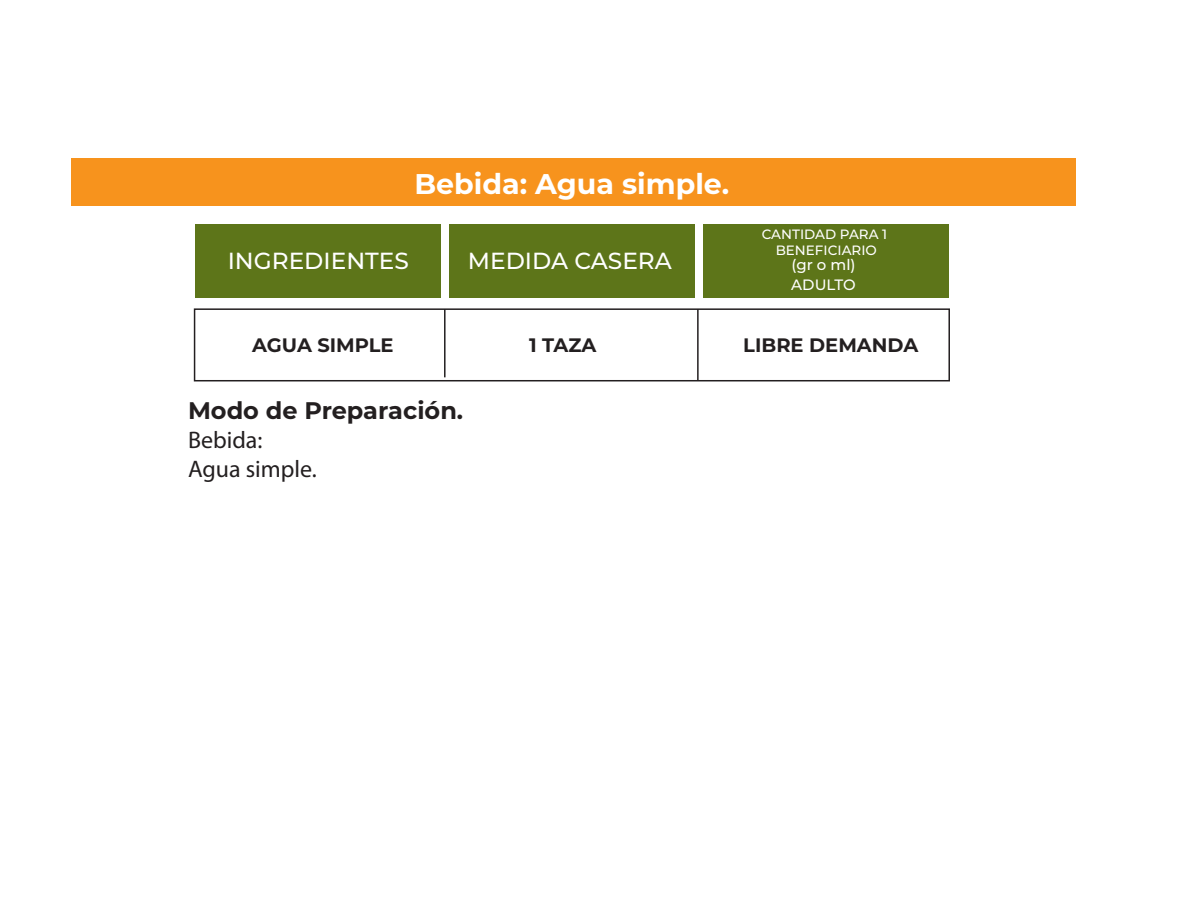
<style>
.page{position:relative;width:1188px;height:918px;background:#fff}
.page>*{position:absolute;margin:0;border:0;box-sizing:border-box;transform-origin:0 0}
.t1{font:700 28.5px "Montserrat";color:#fff}
.t2{font:700 24px "Montserrat";color:#231f20}
.t3{font:24px/28.8px "Myriad Pro";color:#231f20}
.t4{font:500 23.25px "Montserrat";color:#fff}
.t5{font:700 19.5px "Montserrat";color:#231f20}
.t6{font:500 15px/20px "Montserrat";color:#fff}
.t7{font:500 13.5px/16.2px "Montserrat";color:#fff;text-align:center}
</style>
<div class="page">
<div style="left:71px;top:158px;width:1004px;height:48px;background:#f7931d"></div>
<div style="left:195px;top:224px;width:245px;height:73px;background:#5d7519"></div>
<div style="left:449px;top:224px;width:246px;height:73px;background:#5d7519"></div>
<div style="left:703px;top:224px;width:246px;height:73px;background:#5d7519"></div>
<div style="left:194px;top:308px;width:756px;height:73px;border:2px solid #231f20"></div>
<hr style="left:444px;top:309px;width:2px;height:68px;background:#231f20">
<hr style="left:697px;top:309px;width:2px;height:72px;background:#231f20">
<h1 class="t1" style="left:414px;top:163px;width:317px">Bebida: Agua simple.</h1>
<p class="t4" style="left:228px;top:245px;width:183px">INGREDIENTES</p>
<p class="t4" style="left:468px;top:245px;width:206px">MEDIDA CASERA</p>
<p class="t7" style="left:762px;top:225px;width:127px">CANTIDAD PARA 1<br>BENEFICIARIO</p>
<p class="t6" style="left:791px;top:254px;width:66px">(gr o ml)<br>ADULTO</p>
<p class="t5" style="left:252px;top:331px;width:143px">AGUA SIMPLE</p>
<p class="t5" style="left:529px;top:331px;width:69px">1 TAZA</p>
<p class="t5" style="left:743px;top:331px;width:177px">LIBRE DEMANDA</p>
<p class="t2" style="left:188px;top:393px;width:277px">Modo de Preparación.</p>
<p class="t3" style="left:188px;top:425px;width:130px">Bebida:<br>Agua simple.</p>
</div>
